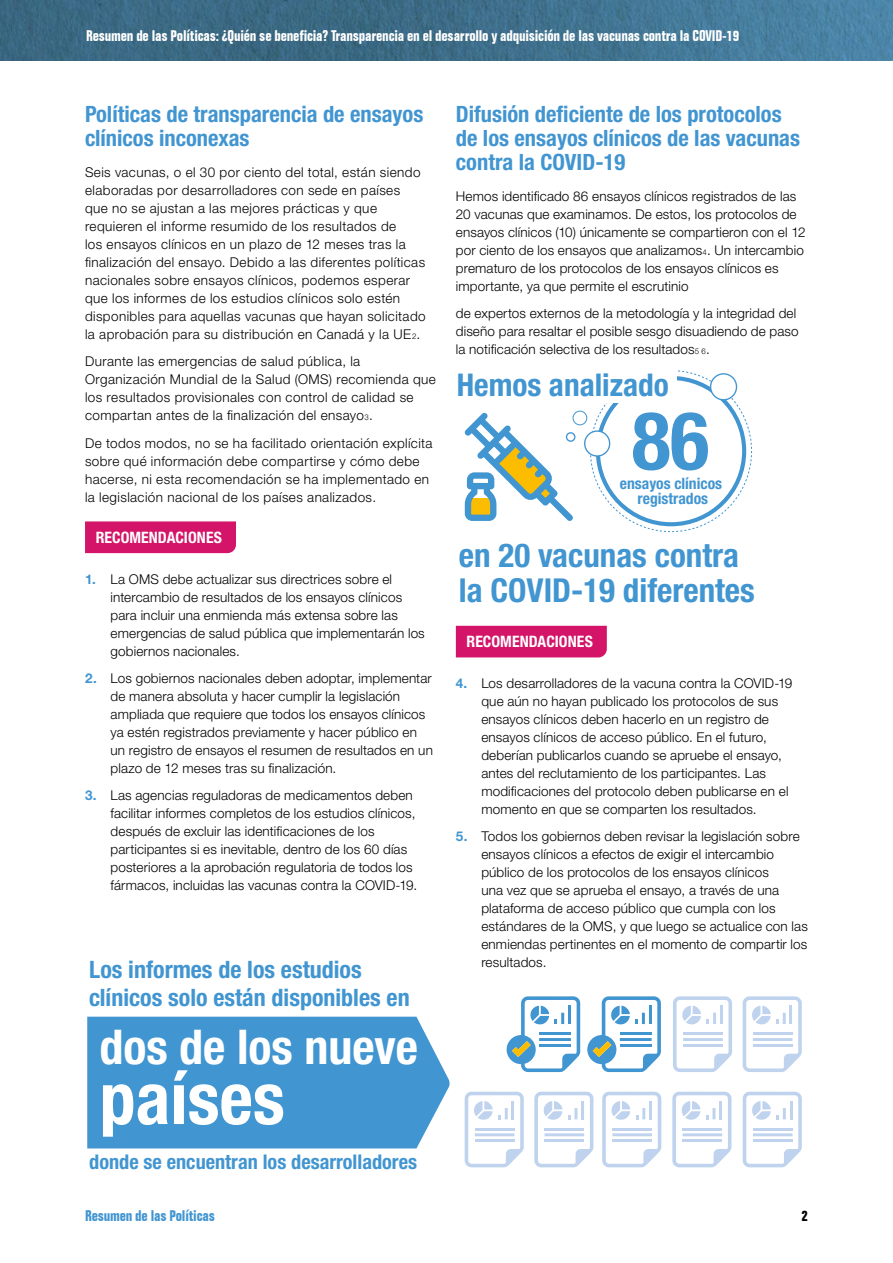
<style>
.page{position:relative;width:893px;height:1263px;background:#fff}
.page>*{position:absolute;margin:0;border:0;box-sizing:border-box;transform-origin:0 0}
.t1{font:700 condensed 80.55px "Helvetica Neue LT Pro";color:#4195d1}
.t2{font:700 condensed 72px "Helvetica Neue LT Pro";color:#fff}
.t3{font:700 condensed 48px "Helvetica Neue LT Pro";color:#fff}
.t4{font:700 condensed 33px/34.7px "Helvetica Neue LT Pro";color:#4195d1}
.t5{font:700 condensed 31.35px "Helvetica Neue LT Pro";color:#4195d1}
.t6{font:700 condensed 24px/28.5px "Helvetica Neue LT Pro";color:#4195d1}
.heading_style_2{font:700 condensed 22.5px/24px "Helvetica Neue LT Pro";color:#4195d1}
.t7{font:700 condensed 20.25px "Helvetica Neue LT Pro";color:#4195d1}
.Body_Copy{font:700 condensed 15.75px "Helvetica Neue LT Pro";letter-spacing:.005em;color:#fff}
.t8{font:700 condensed 15.6px/14.9px "Helvetica Neue LT Pro";color:#4195d1;text-align:center}
.t9{font:700 condensed 15px "Folio BT";letter-spacing:-.015em;color:#fff}
.t10{font:700 condensed 15px "Folio BT";letter-spacing:-.015em;color:#4195d1}
.t11{font:700 condensed 15px "Folio BT";color:#000}
.Body_Copy-2{font:300 13.5px/18px "Helvetica Neue LT Pro";letter-spacing:.01em;color:#000}
.Body_Copy-3{font:300 13.5px/18px "Helvetica Neue LT Pro";letter-spacing:.03em;color:#000}
.s1{font-size:7.8px}
.s2{font-weight:700;color:#4195d1}
</style>
<div class="page">
<div style="left:85px;top:521px;width:151px;height:32px;background:#d31468"></div>
<div style="left:456px;top:626px;width:151px;height:31px;background:#d31468"></div>
<div style="left:596px;top:376px;width:150px;height:150px;border:4px solid #4195d1;border-radius:50%"></div>
<div style="left:454px;top:363px;width:222px;height:40px;background:#fff"></div>
<div style="left:711px;top:374px;width:25px;height:26px;background:#fff;border-radius:50%"></div>
<div style="left:710px;top:373px;width:27px;height:27px;border:1px solid #4195d1;border-radius:50%"></div>
<div style="left:566px;top:432px;width:9px;height:10px;border:1px solid #4195d1;border-radius:50%"></div>
<div style="left:573px;top:411px;width:14px;height:14px;border:1px solid #4195d1;border-radius:50%"></div>
<div style="left:585px;top:431px;width:25px;height:25px;background:#fff;border-radius:50%"></div>
<div style="left:584px;top:430px;width:26px;height:27px;border:1px solid #4195d1;border-radius:50%"></div>
<svg style="left:464px;top:412px;width:109px;height:109px"></svg>
<div style="left:87px;top:1017px;width:363px;height:131px;background:#4195d1"></div>
<svg style="left:506px;top:996px;width:74px;height:76px"></svg>
<svg style="left:587px;top:996px;width:74px;height:76px"></svg>
<svg style="left:743px;top:996px;width:59px;height:76px"></svg>
<svg style="left:673px;top:996px;width:59px;height:76px"></svg>
<svg style="left:534px;top:1092px;width:60px;height:75px"></svg>
<svg style="left:602px;top:1092px;width:59px;height:75px"></svg>
<svg style="left:672px;top:1092px;width:60px;height:75px"></svg>
<svg style="left:743px;top:1092px;width:59px;height:75px"></svg>
<svg style="left:465px;top:1092px;width:59px;height:75px"></svg>
<img style="left:0;top:0;width:893px;height:61px">
<p class="t9" style="left:86px;top:26px;width:655px">Resumen de las Políticas: ¿Quién se beneficia? Transparencia en el desarrollo y adquisición de las vacunas contra la COVID-19</p>
<p class="heading_style_2" style="left:85px;top:102px;width:340px">Políticas de transparencia de ensayos clínicos inconexas</p>
<p class="Body_Copy-3" style="left:85px;top:163px;width:342px">Seis vacunas, o el 30 por ciento del total, están siendo elaboradas por desarrolladores con sede en países que no se ajustan a las mejores prácticas y que requieren el informe resumido de los resultados de<br>los ensayos clínicos en un plazo de 12 meses tras la finalización del ensayo. Debido a las diferentes políticas nacionales sobre ensayos clínicos, podemos esperar que los informes de los estudios clínicos solo estén disponibles para aquellas vacunas que hayan solicitado la aprobación para su distribución en Canadá y la UE<span class="s1">2</span>.</p>
<p class="Body_Copy-3" style="left:85px;top:352px;width:352px">Durante las emergencias de salud pública, la Organización Mundial de la Salud (OMS) recomienda que los resultados provisionales con control de calidad se compartan antes de la finalización del ensayo<span class="s1">3</span>.</p>
<p class="Body_Copy-3" style="left:85px;top:433px;width:349px">De todos modos, no se ha facilitado orientación explícita sobre qué información debe compartirse y cómo debe hacerse, ni esta recomendación se ha implementado en la legislación nacional de los países analizados.</p>
<p class="Body_Copy" style="left:96px;top:528px;width:128px">RECOMENDACIONES</p>
<p class="Body_Copy-2" style="left:111px;top:570px;width:316px;text-indent:-26px"><span class="s2">1.</span> La OMS debe actualizar sus directrices sobre el intercambio de resultados de los ensayos clínicos para incluir una enmienda más extensa sobre las emergencias de salud pública que implementarán los gobiernos nacionales.</p>
<p class="Body_Copy-2" style="left:111px;top:669px;width:324px;text-indent:-26px"><span class="s2">2.</span> Los gobiernos nacionales deben adoptar, implementar de manera absoluta y hacer cumplir la legislación ampliada que requiere que todos los ensayos clínicos ya estén registrados previamente y hacer público en un registro de ensayos el resumen de resultados en un plazo de 12 meses tras su finalización.</p>
<p class="Body_Copy-2" style="left:111px;top:786px;width:308px;text-indent:-26px"><span class="s2">3.</span> Las agencias reguladoras de medicamentos deben facilitar informes completos de los estudios clínicos, después de excluir las identificaciones de los participantes si es inevitable, dentro de los 60 días posteriores a la aprobación regulatoria de todos los fármacos, incluidas las vacunas contra la COVID-19.</p>
<p class="t6" style="left:89px;top:955px;width:322px">Los informes de los estudios clínicos solo están disponibles en</p>
<p class="t3" style="left:99px;top:1018px;width:320px">dos de los nueve</p>
<p class="t2" style="left:100px;top:1055px;width:187px">países</p>
<p class="t7" style="left:89px;top:1150px;width:329px">donde se encuentran los desarrolladores</p>
<p class="heading_style_2" style="left:456px;top:102px;width:346px">Difusión deficiente de los protocolos de los ensayos clínicos de las vacunas contra la COVID-19</p>
<p class="Body_Copy-2" style="left:456px;top:187px;width:351px">Hemos identificado 86 ensayos clínicos registrados de las 20 vacunas que examinamos. De estos, los protocolos de ensayos clínicos (10) únicamente se compartieron con el 12 por ciento de los ensayos que analizamos<span class="s1">4</span>. Un intercambio prematuro de los protocolos de los ensayos clínicos es importante, ya que permite el escrutinio</p>
<p class="Body_Copy-2" style="left:456px;top:304px;width:344px">de expertos externos de la metodología y la integridad del diseño para resaltar el posible sesgo disuadiendo de paso la notificación selectiva de los resultados<span class="s1">5 6</span>.</p>
<p class="t5" style="left:457px;top:366px;width:214px">Hemos analizado</p>
<p class="t1" style="left:632px;top:392px;width:79px">86</p>
<p class="t8" style="left:620px;top:476px;width:104px">ensayos clínicos registrados</p>
<p class="t4" style="left:459px;top:538px;width:298px">en 20 vacunas contra la COVID-19 diferentes</p>
<p class="Body_Copy" style="left:466px;top:632px;width:128px">RECOMENDACIONES</p>
<p class="Body_Copy-2" style="left:481px;top:674px;width:313px;text-indent:-26px"><span class="s2">4.</span> Los desarrolladores de la vacuna contra la COVID-19 que aún no hayan publicado los protocolos de sus ensayos clínicos deben hacerlo en un registro de ensayos clínicos de acceso público. En el futuro, deberían publicarlos cuando se apruebe el ensayo, antes del reclutamiento de los participantes. Las modificaciones del protocolo deben publicarse en el momento en que se comparten los resultados.</p>
<p class="Body_Copy-2" style="left:481px;top:827px;width:328px;text-indent:-26px"><span class="s2">5.</span> Todos los gobiernos deben revisar la legislación sobre ensayos clínicos a efectos de exigir el intercambio público de los protocolos de los ensayos clínicos<br>una vez que se aprueba el ensayo, a través de una plataforma de acceso público que cumpla con los estándares de la OMS, y que luego se actualice con las enmiendas pertinentes en el momento de compartir los resultados.</p>
<p class="t10" style="left:85px;top:1207px;width:131px">Resumen de las Políticas</p>
<p class="t11" style="left:801px;top:1207px;width:8px">2</p>
</div>
